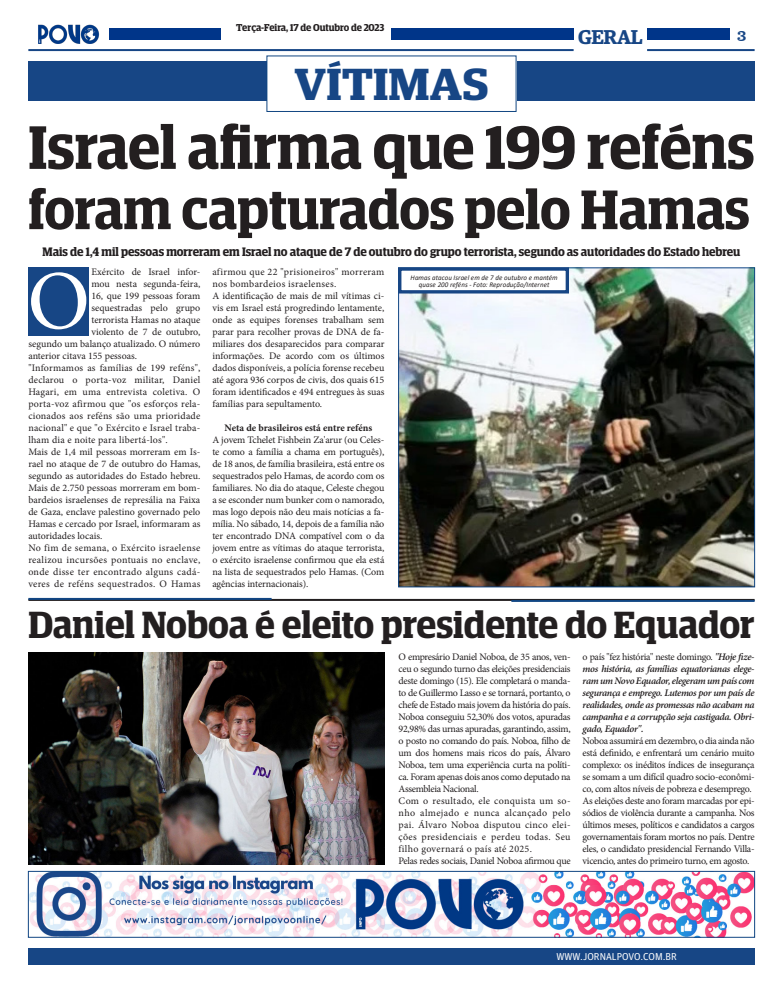
<style>
.page{position:relative;width:783px;height:993px;background:#fff}
.page>*{position:absolute;margin:0;border:0;box-sizing:border-box;transform-origin:0 0}
.t1{font:83.8px "Minion Pro";color:#fff}
.t2{font:600 61.3px "Guardian Egyptian Display";color:#231f20}
.t3{font:600 55.7px "Guardian Egyptian Display";letter-spacing:-.005em;color:#231f20}
.t4{font:600 45px "Guardian Egyptian Display";color:#174685;scale:1.1 1}
.t5{font:600 37.8px "Guardian Egyptian Display";letter-spacing:-.005em;color:#231f20}
.t6{font:600 20px "Guardian Egyptian";letter-spacing:-.02em;color:#174685}
.t7{font:16px "Clarendon BT";color:#174685}
.t8{font:600 12.3px "Guardian Egyptian Display";letter-spacing:-.005em;color:#231f20}
.t9{font:10px/12px "Minion Pro";letter-spacing:-.005em;color:#231f20;text-align:justify}
.t10{font:italic 600 10px/12px "Minion Pro";letter-spacing:-.035em;color:#231f20;text-align:justify}
.t11{font:10px/12px "Minion Pro";letter-spacing:.03em;color:#231f20}
.t12{font:10px "Minion Pro";letter-spacing:-.03em;color:#231f20}
.t13{font:700 10px "Minion Pro";letter-spacing:-.005em;color:#231f20}
.t14{font:600 10px "Guardian Egyptian Display";letter-spacing:-.005em;color:#231f20}
.t15{font:10px "Guardian Agate Sans G1 D Regular";color:#fff}
.t16{font:italic 7.1px/7.1px "Calibri";letter-spacing:.01em;color:#231f20;text-align:center}
.s1{font-weight:400;font-style:normal}
</style>
<div class="page">
<div style="left:28px;top:947px;width:726px;height:17px;background:#174685"></div>
<img style="left:38px;top:24px;width:62px;height:20px">
<div style="left:391px;top:28px;width:182px;height:12px;background:#003589"></div>
<div style="left:647px;top:28px;width:82px;height:12px;background:#003589"></div>
<hr style="left:647px;top:49px;width:107px;height:2px;background:#174685">
<hr style="left:28px;top:49px;width:545px;height:2px;background:#174685">
<div style="left:109px;top:28px;width:112px;height:12px;background:#003589"></div>
<img style="left:400px;top:269px;width:353px;height:316px">
<div style="left:398px;top:267px;width:357px;height:320px;border:1px solid #114683"></div>
<hr style="left:28px;top:598px;width:726px;height:2px;background:#231f20">
<hr style="left:28px;top:597px;width:243px;height:2px;background:#114683">
<hr style="left:511px;top:599px;width:243px;height:2px;background:#114683">
<div style="left:28px;top:61px;width:726px;height:40px;background:#174685"></div>
<div style="left:267px;top:56px;width:249px;height:55px;background:#fff"></div>
<div style="left:266px;top:55px;width:250px;height:57px;border:1px solid #114682"></div>
<div style="left:398px;top:267px;width:171px;height:26px;background:#fff;border:3px solid #174685"></div>
<div style="left:28px;top:267px;width:61px;height:68px;background:#174685"></div>
<img style="left:28px;top:652px;width:356px;height:211px">
<img style="left:30px;top:872px;width:723px;height:63px">
<div style="left:28px;top:870px;width:727px;height:67px;border:1px solid #114683"></div>
<p class="t14" style="left:236px;top:22px;width:150px">Terça-Feira, 17 de Outubro de 2023</p>
<p class="t4" style="left:294px;top:60px;width:178px">VÍTIMAS</p>
<h3 class="t6" style="left:578px;top:22px;width:66px">GERAL</h3>
<h3 class="t7" style="left:736px;top:25px;width:11px">3</h3>
<p class="t2" style="left:28px;top:114px;width:727px">Israel afirma que 199 reféns</p>
<p class="t3" style="left:28px;top:179px;width:722px">foram capturados pelo Hamas</p>
<p class="t8" style="left:43px;top:244px;width:699px">Mais de 1,4 mil pessoas morreram em Israel no ataque de 7 de outubro do grupo terrorista, segundo as autoridades do Estado hebreu</p>
<p class="t9" style="left:91px;top:265px;width:110px">Exército de Israel infor-</p>
<p class="t9" style="left:91px;top:277px;width:110px">mou nesta segunda-feira,</p>
<p class="t9" style="left:91px;top:289px;width:110px">16, que 199 pessoas foram</p>
<p class="t9" style="left:91px;top:301px;width:110px">sequestradas pelo grupo</p>
<p class="t9" style="left:91px;top:313px;width:110px">terrorista Hamas no ataque</p>
<p class="t9" style="left:91px;top:325px;width:110px">violento de 7 de outubro,</p>
<p class="t9" style="left:28px;top:337px;width:173px">segundo um balanço atualizado. O número</p>
<p class="t9" style="left:28px;top:349px;width:110px">anterior citava 155 pessoas.</p>
<p class="t9" style="left:28px;top:361px;width:173px">"Informamos as famílias de 199 reféns", declarou o porta-voz militar, Daniel Hagari, em uma entrevista coletiva. O porta-voz afirmou que "os esforços rela&shy;cionados aos reféns são uma prioridade nacional" e que "o Exército e Israel traba&shy;lham dia e noite para libertá-los".</p>
<p class="t9" style="left:28px;top:445px;width:173px">Mais de 1,4 mil pessoas morreram em Is&shy;rael no ataque de 7 de outubro do Hamas, segundo as autoridades do Estado hebreu.<br>Mais de 2.750 pessoas morreram em bom&shy;bardeios israelenses de represália na Faixa de Gaza, enclave palestino governado pelo Hamas e cercado por Israel, informaram as autoridades locais.</p>
<p class="t9" style="left:28px;top:541px;width:173px">No fim de semana, o Exército israelense realizou incursões pontuais no enclave, onde disse ter encontrado alguns cadá&shy;veres de reféns sequestrados. O Hamas</p>
<p class="t1" style="left:27px;top:245px;width:64px">O</p>
<p class="t11" style="left:212px;top:265px;width:173px">afirmou que 22 "prisioneiros" morreram nos bombardeios israelenses.</p>
<p class="t9" style="left:212px;top:289px;width:173px">A identificação de mais de mil vítimas ci&shy;vis em Israel está progredindo lentamente, onde as equipes forenses trabalham sem parar para recolher provas de DNA de fa&shy;miliares dos desaparecidos para comparar informações. De acordo com os últimos dados disponíveis, a polícia forense recebeu até agora 936 corpos de civis, dos quais 615 foram identificados e 494 entregues às suas famílias para sepultamento.</p>
<p class="t13" style="left:224px;top:420px;width:149px">Neta de brasileiros está entre reféns</p>
<p class="t9" style="left:212px;top:433px;width:173px">A jovem Tchelet Fishbein Za'arur (ou Celes&shy;te como a família a chama em português), de 18 anos, de família brasileira, está entre os sequestrados pelo Hamas, de acordo com os familiares. No dia do ataque, Celeste chegou a se esconder num bunker com o namorado, mas logo depois não deu mais notícias a fa&shy;mília. No sábado, 14, depois de a família não ter encontrado DNA compatível com o da jovem entre as vítimas do ataque terrorista, o exército israelense confirmou que ela está na lista de sequestrados pelo Hamas. (Com agências internacionais).</p>
<p class="t16" style="left:410px;top:273px;width:149px">Hamas atacou Israel em de 7 de outubro e mantém quase 200 reféns - Foto: Reprodução/Internet</p>
<p class="t5" style="left:28px;top:604px;width:727px">Daniel Noboa é eleito presidente do Equador</p>
<p class="t9" style="left:398px;top:650px;width:173px">O empresário Daniel Noboa, de 35 anos, ven&shy;ceu o segundo turno das eleições presidenciais deste domingo (15). Ele completará o manda&shy;to de Guillermo Lasso e se tornará, portanto, o chefe de Estado mais jovem da história do país.</p>
<p class="t9" style="left:398px;top:710px;width:173px">Noboa conseguiu 52,30% dos votos, apuradas 92,98% das urnas apuradas, garantindo, assim, o posto no comando do país. Noboa, filho de um dos homens mais ricos do país, Álvaro Noboa, tem uma experiência curta na políti&shy;ca. Foram apenas dois anos como deputado na Assembleia Nacional.</p>
<p class="t9" style="left:398px;top:794px;width:173px">Com o resultado, ele conquista um so&shy;nho almejado e nunca alcançado pelo pai. Álvaro Noboa disputou cinco elei&shy;ções presidenciais e perdeu todas. Seu filho governará o país até 2025.</p>
<p class="t12" style="left:398px;top:853px;width:173px">Pelas redes sociais, Daniel Noboa afirmou que</p>
<p class="t10" style="left:582px;top:650px;width:173px"><span class="s1">o país "fez história" neste domingo.</span> "Hoje fize&shy;mos história, as famílias equatorianas elege&shy;ram um Novo Equador, elegeram um país com segurança e emprego. Lutemos por um país de realidades, onde as promessas não acabam na campanha e a corrupção seja castigada. Obri&shy;gado, Equador".</p>
<p class="t9" style="left:582px;top:734px;width:173px">Noboa assumirá em dezembro, o dia ainda não está definido, e enfrentará um cenário muito complexo: os inéditos índices de insegurança se somam a um difícil quadro socio-econômi&shy;co, com altos níveis de pobreza e desemprego.</p>
<p class="t9" style="left:582px;top:794px;width:173px">As eleições deste ano foram marcadas por epi&shy;sódios de violência durante a campanha. Nos últimos meses, políticos e candidatos a cargos governamentais foram mortos no país. Dentre eles, o candidato presidencial Fernando Villa&shy;vicencio, antes do primeiro turno, em agosto.</p>
<p class="t15" style="left:556px;top:949px;width:122px">WWW.JORNALPOVO.COM.BR</p>
</div>
